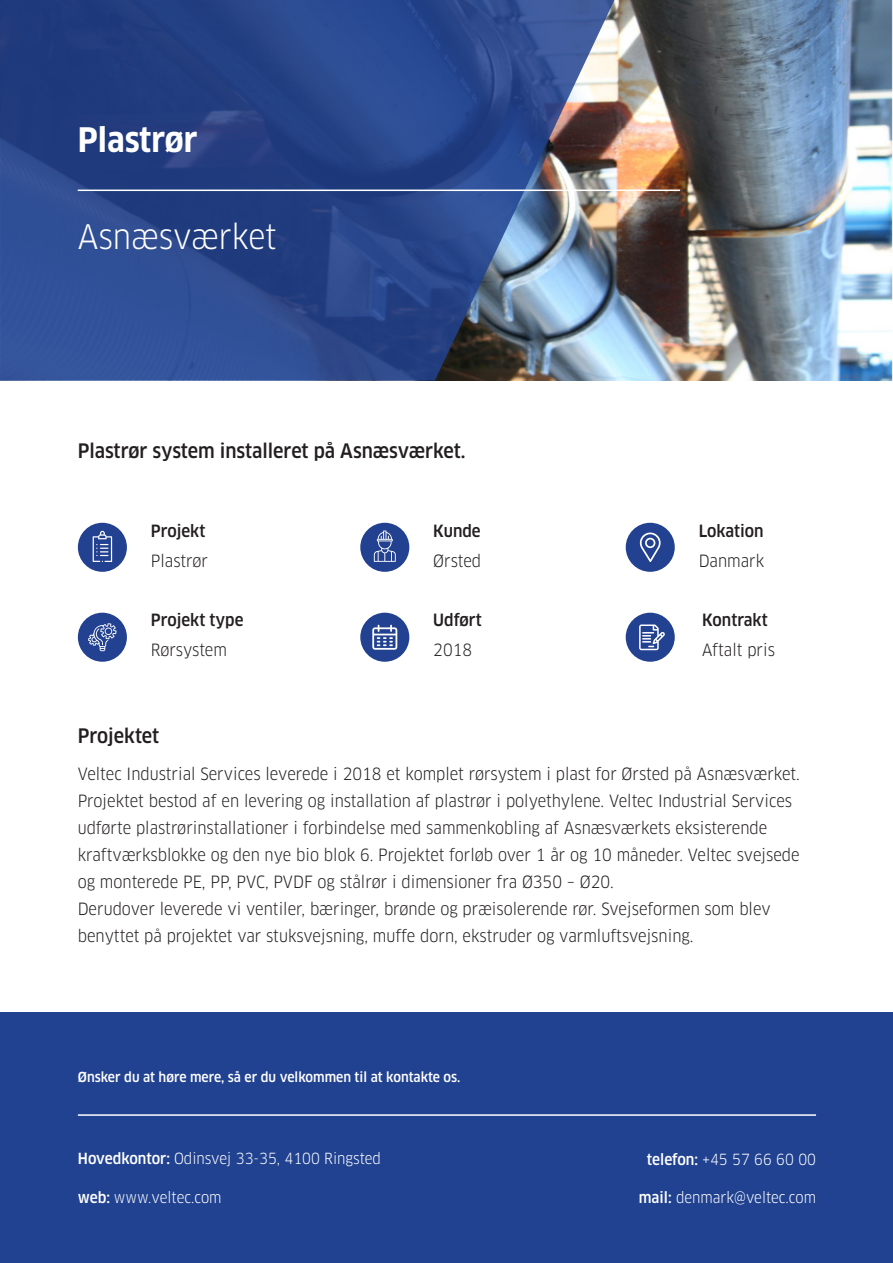
<style>
.page{position:relative;width:893px;height:1263px;background:#fff}
.page>*{position:absolute;margin:0;border:0;box-sizing:border-box;transform-origin:0 0}
.t1{font:condensed 33px "Clan OT";color:#fff}
.t2{font:700 condensed 33px "Clan OT";color:#fff}
.t3{font:500 condensed 19.5px "Clan OT";color:#231f20}
.t4{font:condensed 16.5px/27px "Clan OT";color:#231f20}
.t5{font:500 condensed 16.5px "Clan OT";color:#231f20}
.t6{font:condensed 15px "Clan OT";color:#fff}
.t7{font:500 condensed 13.5px "Clan OT";color:#fff}
.s1{font-weight:500}
</style>
<div class="page">
<img style="left:614px;top:0;width:279px;height:381px">
<svg style="left:0;top:0;width:614px;height:381px;background:#35508c"></svg>
<div style="left:78px;top:523px;width:49px;height:49px;background:#224191;border-radius:50%"></div>
<svg style="left:93px;top:531px;width:19px;height:31px"></svg>
<div style="left:360px;top:523px;width:49px;height:49px;background:#224191;border-radius:50%"></div>
<svg style="left:374px;top:530px;width:22px;height:32px"></svg>
<div style="left:626px;top:523px;width:49px;height:49px;background:#224191;border-radius:50%"></div>
<svg style="left:640px;top:532px;width:21px;height:30px"></svg>
<div style="left:78px;top:613px;width:49px;height:49px;background:#224191;border-radius:50%"></div>
<svg style="left:88px;top:623px;width:29px;height:28px"></svg>
<div style="left:360px;top:613px;width:49px;height:49px;background:#224191;border-radius:50%"></div>
<svg style="left:372px;top:625px;width:25px;height:25px"></svg>
<div style="left:626px;top:613px;width:49px;height:49px;background:#224191;border-radius:50%"></div>
<svg style="left:639px;top:624px;width:26px;height:26px"></svg>
<div style="left:0;top:1012px;width:893px;height:251px;background:#214291"></div>
<hr style="left:78px;top:190px;width:602px;height:1px;background:#fff">
<hr style="left:78px;top:1114px;width:738px;height:2px;background:#fff">
<p class="t2" style="left:78px;top:121px;width:122px">Plastrør</p>
<p class="t1" style="left:78px;top:217px;width:200px">Asnæsværket</p>
<p class="t3" style="left:78px;top:439px;width:389px">Plastrør system installeret på Asnæsværket.</p>
<p class="t5" style="left:151px;top:521px;width:56px">Projekt</p>
<p class="t4" style="left:151px;top:547px;width:59px">Plastrør</p>
<p class="t5" style="left:151px;top:611px;width:94px">Projekt type</p>
<p class="t4" style="left:151px;top:637px;width:78px">Rørsystem</p>
<p class="t3" style="left:78px;top:724px;width:83px">Projektet</p>
<p class="t5" style="left:433px;top:521px;width:49px">Kunde</p>
<p class="t4" style="left:433px;top:547px;width:49px">Ørsted</p>
<p class="t5" style="left:433px;top:611px;width:50px">Udført</p>
<p class="t4" style="left:433px;top:637px;width:40px">2018</p>
<p class="t5" style="left:699px;top:521px;width:66px">Lokation</p>
<p class="t4" style="left:699px;top:547px;width:67px">Danmark</p>
<p class="t5" style="left:702px;top:611px;width:67px">Kontrakt</p>
<p class="t4" style="left:702px;top:637px;width:74px">Aftalt pris</p>
<p class="t4" style="left:78px;top:761px;width:724px">Veltec Industrial Services leverede i 2018 et komplet rørsystem i plast for Ørsted på Asnæsværket.</p>
<p class="t4" style="left:78px;top:788px;width:716px">Projektet bestod af en levering og installation af plastrør i polyethylene. Veltec Industrial Services udførte plastrørinstallationer i forbindelse med sammenkobling af Asnæsværkets eksisterende</p>
<p class="t4" style="left:78px;top:842px;width:723px">kraftværksblokke og den nye bio blok 6. Projektet forløb over 1 år og 10 måneder. Veltec svejsede og monterede PE, PP, PVC, PVDF og stålrør i dimensioner fra Ø350 – Ø20.</p>
<p class="t4" style="left:78px;top:896px;width:694px">Derudover leverede vi ventiler, bæringer, brønde og præisolerende rør. Svejseformen som blev</p>
<p class="t4" style="left:78px;top:923px;width:617px">benyttet på projektet var stuksvejsning, muffe dorn, ekstruder og varmluftsvejsning.</p>
<p class="t7" style="left:78px;top:1069px;width:384px">Ønsker du at høre mere, så er du velkommen til at kontakte os.</p>
<p class="t6" style="left:78px;top:1150px;width:305px"><span class="s1">Hovedkontor:</span> Odinsvej 33-35, 4100 Ringsted</p>
<p class="t6" style="left:78px;top:1188px;width:145px"><span class="s1">web:</span> www.veltec.com</p>
<p class="t6" style="left:647px;top:1151px;width:171px"><span class="s1">telefon:</span> +45 57 66 60 00</p>
<p class="t6" style="left:639px;top:1188px;width:179px"><span class="s1">mail:</span> denmark@veltec.com</p>
</div>
